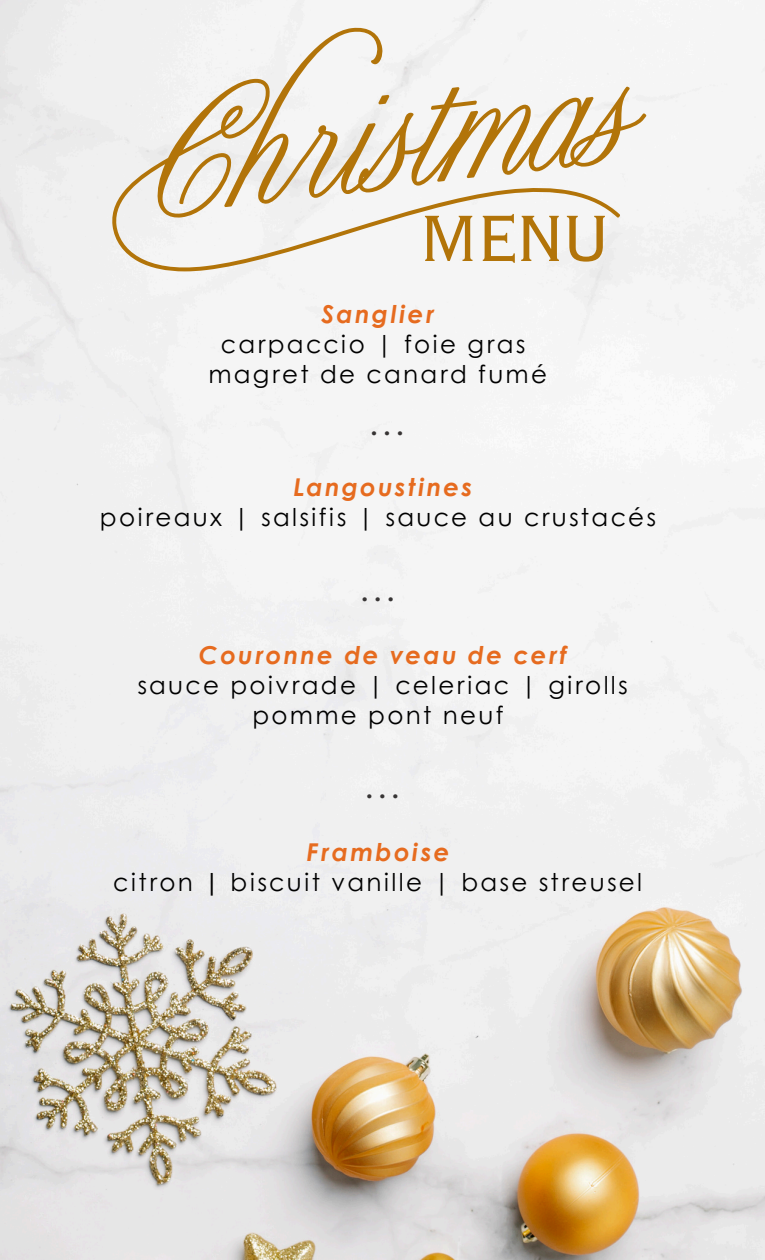
<style>
.page{position:relative;width:765px;height:1260px;background:#fff}
.page>*{position:absolute;margin:0;border:0;box-sizing:border-box;transform-origin:0 0}
.t1{font:102.75px "Copperplate Gothic LT Pro 29 BC";color:#b27409}
.t2{font:24.62px "Century Gothic";letter-spacing:.095em;color:#000}
.t3{font:italic 700 24.62px "Century Gothic";letter-spacing:.095em;color:#e66b1f}
.t4{font:600 18.75px "Cormorant Garamond";color:#373434}
.s1{font-weight:700;font-style:italic}
</style>
<div class="page">
<img style="left:0;top:0;width:765px;height:1260px">
<svg style="left:109px;top:26px;width:537px;height:247px;fill:#f5f5f5"></svg>
<p class="t1" style="left:417px;top:186px;width:196px">menu</p>
<h1 class="t3" style="left:321px;top:295px;width:115px">Sanglier</h1>
<p class="t2" style="left:221px;top:325px;width:306px">carpaccio | foie gras</p>
<p class="t2" style="left:208px;top:355px;width:340px">magret de canard fumé</p>
<p class="t4" style="left:371px;top:421px;width:33px">•••</p>
<p class="t3" style="left:293px;top:469px;width:180px">Langoustines</p>
<p class="t2" style="left:100px;top:499px;width:558px">poireaux | salsifis | sauce au crustacés</p>
<p class="t4" style="left:362px;top:586px;width:33px">•••</p>
<p class="t3" style="left:199px;top:636px;width:369px">Couronne de veau de cerf</p>
<p class="t2" style="left:137px;top:666px;width:492px">sauce poivrade | celeriac | girolls</p>
<p class="t2" style="left:252px;top:696px;width:253px">pomme pont neuf</p>
<p class="t4" style="left:366px;top:784px;width:33px">•••</p>
<p class="t3" style="left:306px;top:834px;width:144px">Framboise</p>
<p class="t2" style="left:113px;top:864px;width:530px">citron <span class="s1">|</span> biscuit vanille | base streusel</p>
</div>
